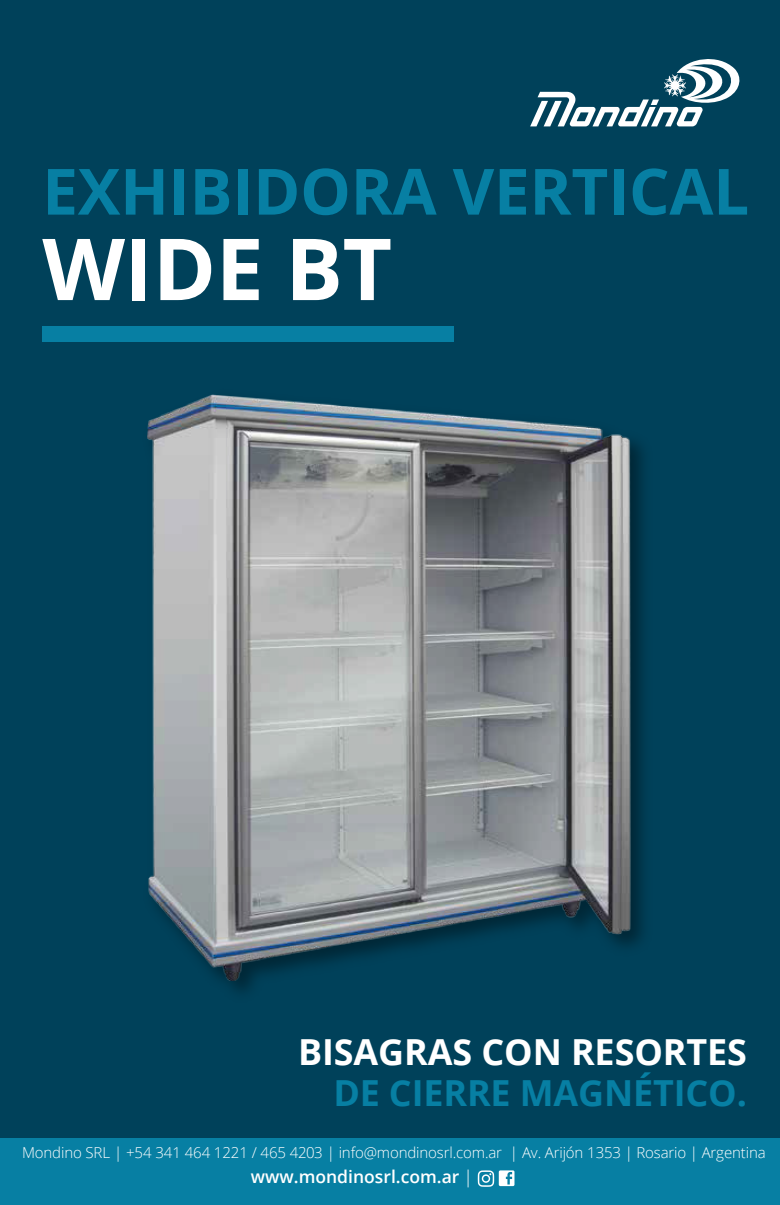
<style>
.page{position:relative;width:780px;height:1205px;background:#00415a}
.page>*{position:absolute;margin:0;border:0;box-sizing:border-box;transform-origin:0 0}
.t1{font:700 85.62px "Open Sans";letter-spacing:-.005em;color:#fff}
.t2{font:700 63.88px "Open Sans";letter-spacing:-.005em;color:#077fa3}
.t3{font:700 35.88px "Open Sans";letter-spacing:-.005em;color:#fff}
.t4{font:700 35.88px "Open Sans";letter-spacing:-.005em;color:#077fa3}
.t5{font:600 17.5px "Open Sans";color:#fff}
.t6{font:300 15px "Open Sans";letter-spacing:-.01em;color:#fff}
.s1{font-weight:300}
</style>
<div class="page">
<svg style="left:530px;top:59px;width:210px;height:67px"></svg>
<div style="left:42px;top:326px;width:411px;height:15px;background:#077fa3"></div>
<div style="left:0;top:1138px;width:780px;height:67px;background:#077fa3"></div>
<svg style="left:477px;top:1170px;width:37px;height:17px"></svg>
<img style="left:147px;top:394px;width:496px;height:598px">
<img style="left:148px;top:395px;width:484px;height:586px">
<h2 class="t2" style="left:42px;top:146px;width:708px">EXHIBIDORA VERTICAL</h2>
<h1 class="t1" style="left:42px;top:208px;width:351px">WIDE BT</h1>
<h3 class="t3" style="left:298px;top:1027px;width:450px">BISAGRAS CON RESORTES</h3>
<h3 class="t4" style="left:333px;top:1067px;width:415px">DE CIERRE MAGNÉTICO.</h3>
<p class="t6" style="left:22px;top:1142px;width:745px">Mondino SRL | +54 341 464 1221 / 465 4203 | info@mondinosrl.com.ar | Av. Arijón 1353 | Rosario | Argentina</p>
<p class="t5" style="left:251px;top:1164px;width:223px">www.mondinosrl.com.ar <span class="s1">|</span></p>
</div>
